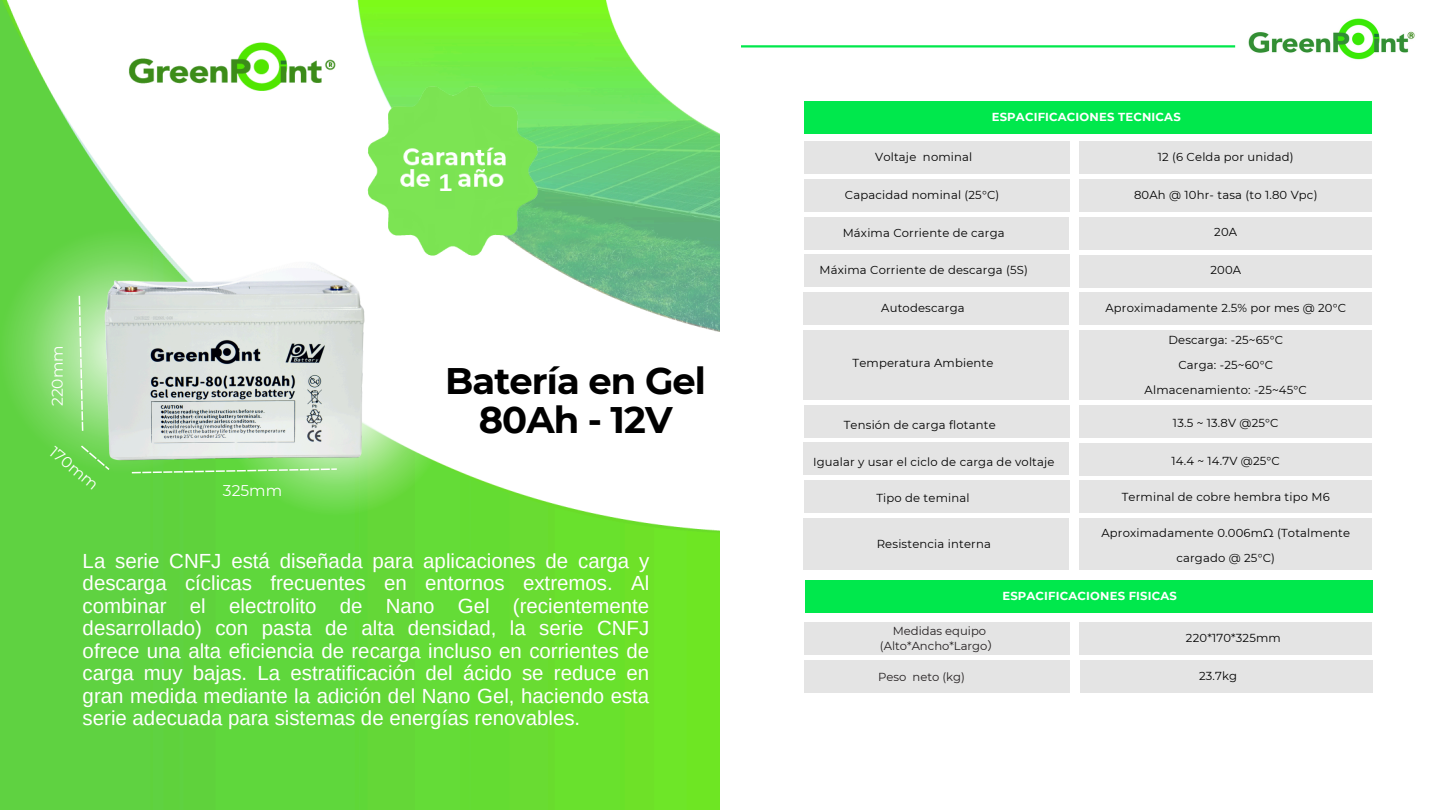
<style>
.page{position:relative;width:1440px;height:810px;background:#fff}
.page>*{position:absolute;margin:0;border:0;box-sizing:border-box;transform-origin:0 0}
.t1{font:700 36.9px/39px "Montserrat";letter-spacing:-.025em;color:#000;text-align:center}
.t2{font:700 24.3px "Arimo";color:#fff}
.t3{font:20.4px/22.5px "Arimo";color:#fff;text-align:justify}
.t4{font:15.5px "Montserrat";color:#fff}
.t5{font:11.6px "Montserrat";letter-spacing:.015em;color:#000}
.t6{font:700 11.6px "Montserrat";letter-spacing:.015em;color:#fff}
.t7{font:11.6px "Montserrat";color:#231f20}
.s1{font-family:"Noto Sans CJ Ksc"}
</style>
<div class="page">
<img style="left:0;top:0;width:720px;height:810px">
<svg style="left:0;top:217px;width:254px;height:267px;background:#82db6b"></svg>
<img style="left:336px;top:54px;width:219px;height:221px">
<div style="left:435px;top:169px;width:20px;height:40px;background:#7be353"></div>
<div style="left:504px;top:168px;width:14px;height:29px;background:#7be353"></div>
<svg style="left:220px;top:284px;width:232px;height:232px"></svg>
<svg style="left:132px;top:468px;width:205px;height:5px"></svg>
<svg style="left:81px;top:446px;width:28px;height:24px"></svg>
<svg style="left:79px;top:296px;width:4px;height:135px"></svg>
<hr style="left:741px;top:45px;width:494px;height:3px;background:#00e84c">
<img style="left:1248px;top:18px;width:167px;height:42px">
<div style="left:804px;top:101px;width:568px;height:33px;background:#00e84c"></div>
<div style="left:804px;top:142px;width:265px;height:32px;background:#e4e4e4"></div>
<div style="left:1080px;top:142px;width:292px;height:32px;background:#e4e4e4"></div>
<div style="left:804px;top:179px;width:265px;height:33px;background:#e4e4e4"></div>
<div style="left:1080px;top:179px;width:292px;height:33px;background:#e4e4e4"></div>
<div style="left:805px;top:217px;width:264px;height:32px;background:#e4e4e4"></div>
<div style="left:804px;top:255px;width:265px;height:32px;background:#e4e4e4"></div>
<div style="left:1080px;top:217px;width:292px;height:32px;background:#e4e4e4"></div>
<div style="left:1080px;top:255px;width:292px;height:32px;background:#e4e4e4"></div>
<div style="left:803px;top:292px;width:266px;height:33px;background:#e4e4e4"></div>
<div style="left:803px;top:330px;width:266px;height:70px;background:#e4e4e4"></div>
<div style="left:804px;top:405px;width:265px;height:32px;background:#e4e4e4"></div>
<div style="left:803px;top:443px;width:266px;height:32px;background:#e4e4e4"></div>
<div style="left:1080px;top:293px;width:292px;height:32px;background:#e4e4e4"></div>
<div style="left:1080px;top:330px;width:292px;height:70px;background:#e4e4e4"></div>
<div style="left:1080px;top:405px;width:292px;height:33px;background:#e4e4e4"></div>
<div style="left:1080px;top:443px;width:292px;height:32px;background:#e4e4e4"></div>
<div style="left:805px;top:580px;width:568px;height:32px;background:#00e84c"></div>
<div style="left:804px;top:481px;width:265px;height:32px;background:#e4e4e4"></div>
<div style="left:803px;top:518px;width:266px;height:52px;background:#e4e4e4"></div>
<div style="left:1080px;top:481px;width:292px;height:32px;background:#e4e4e4"></div>
<div style="left:1080px;top:518px;width:292px;height:52px;background:#e4e4e4"></div>
<div style="left:805px;top:622px;width:265px;height:33px;background:#e4e4e4"></div>
<div style="left:1080px;top:622px;width:292px;height:33px;background:#e4e4e4"></div>
<div style="left:805px;top:660px;width:265px;height:32px;background:#e4e4e4"></div>
<div style="left:1080px;top:660px;width:293px;height:32px;background:#e4e4e4"></div>
<img style="left:100px;top:253px;width:269px;height:208px">
<p class="t4" style="left:48px;top:406px;width:62px;rotate:-90deg">220mm</p>
<h5 class="t4" style="left:58px;top:442px;width:59px;rotate:40deg">170mm</h5>
<p class="t4" style="left:223px;top:481px;width:61px">325mm</p>
<h3 class="t2" style="left:439px;top:169px;width:15px">1</h3>
<p class="t1" style="left:445px;top:362px;width:262px">Batería en Gel<br>80Ah - 12V</p>
<p class="t3" style="left:83px;top:549px;width:568px">La serie CNFJ está diseñada para aplicaciones de carga y descarga cíclicas frecuentes en entornos extremos. Al combinar el electrolito de Nano Gel (recientemente desarrollado) con pasta de alta densidad, la serie CNFJ ofrece una alta eficiencia de recarga incluso en corrientes de carga muy bajas. La estratificación del ácido se reduce en gran medida mediante la adición del Nano Gel, haciendo esta serie adecuada para sistemas de energías renovables.</p>
<p class="t6" style="left:992px;top:110px;width:190px">ESPACIFICACIONES TECNICAS</p>
<p class="t5" style="left:875px;top:150px;width:99px">Voltaje nominal</p>
<p class="t5" style="left:845px;top:187px;width:156px">Capacidad nominal (25°C)</p>
<p class="t5" style="left:843px;top:225px;width:164px">Máxima Corriente de carga</p>
<p class="t5" style="left:820px;top:263px;width:210px">Máxima Corriente de descarga (5S)</p>
<h3 class="t5" style="left:881px;top:300px;width:85px">Autodescarga</h3>
<h1 class="t5" style="left:853px;top:356px;width:142px">Temperatura Ambiente</h1>
<h3 class="t5" style="left:844px;top:418px;width:153px">Tensión de carga flotante</h3>
<p class="t5" style="left:813px;top:455px;width:243px">Igualar y usar el ciclo de carga de voltaje</p>
<h5 class="t5" style="left:876px;top:491px;width:95px">Tipo de teminal</h5>
<p class="t5" style="left:877px;top:536px;width:116px">Resistencia interna</p>
<h2 class="t5" style="left:1158px;top:150px;width:137px">12 (6 Celda por unidad)</h2>
<p class="t5" style="left:1134px;top:187px;width:185px">80Ah @ 10hr- tasa (to 1.80 Vpc)</p>
<p class="t5" style="left:1214px;top:225px;width:24px">20A</p>
<h4 class="t5" style="left:1210px;top:263px;width:32px">200A</h4>
<p class="t5" style="left:1105px;top:301px;width:242px">Aproximadamente 2.5% por mes @ 20°C</p>
<p class="t5" style="left:1168px;top:333px;width:116px">Descarga: -25~65°C</p>
<p class="t5" style="left:1178px;top:358px;width:96px">Carga: -25~60°C</p>
<p class="t5" style="left:1145px;top:383px;width:164px">Almacenamiento: -25~45°C</p>
<p class="t5" style="left:1173px;top:416px;width:107px">13.5 ~ 13.8V @25°C</p>
<p class="t5" style="left:1172px;top:454px;width:110px">14.4 ~ 14.7V @25°C</p>
<p class="t5" style="left:1122px;top:490px;width:210px">Terminal de cobre hembra tipo M6</p>
<h5 class="t5" style="left:1101px;top:525px;width:250px">Aproximadamente 0.006mΩ (Totalmente</h5>
<p class="t5" style="left:1176px;top:550px;width:100px">cargado @ 25°C)</p>
<p class="t6" style="left:1002px;top:589px;width:176px">ESPACIFICACIONES FISICAS</p>
<p class="t7" style="left:893px;top:624px;width:95px">Medidas equipo</p>
<p class="t7" style="left:880px;top:639px;width:121px">(Alto*Ancho*Largo<span class="s1">）</span></p>
<p class="t7" style="left:878px;top:670px;width:88px">Peso neto (kg)</p>
<p class="t5" style="left:1199px;top:669px;width:40px">23.7kg</p>
<h5 class="t5" style="left:1186px;top:630px;width:96px">220*170*325mm</h5>
</div>
